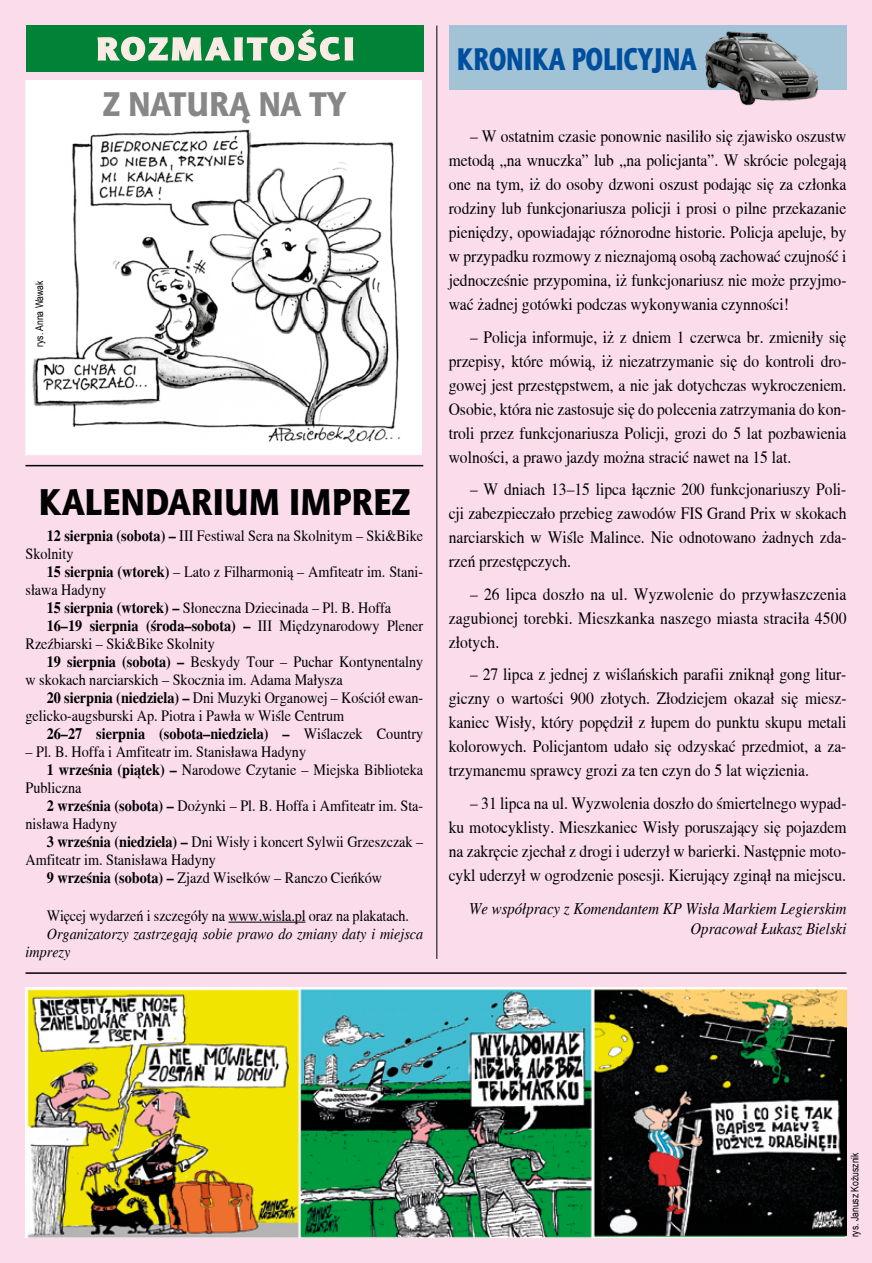
<style>
.page{position:relative;width:872px;height:1263px;background:#fadceb}
.page>*{position:absolute;margin:0;border:0;box-sizing:border-box;transform-origin:0 0}
.t1{font:37.5px "Aerton TTEFN Black";color:#000;scale:.9 1}
.t2{font:34.5px "Aerton TTEFN Black";color:#878787;scale:.9 1}
.t3{font:31.5px "Aerton Cnd TTEFN Black";color:#004f9f;scale:.96 1}
.t4{font:31.5px "Aerton TTEFN Black";letter-spacing:.09em;color:#fdece5;scale:1.1 1}
.t5{font:17.25px/24px "Toronto";color:#000;text-align:justify;scale:.9 1}
.t6{font:italic 16.5px/20.5px "Toronto";color:#000;text-align:right;scale:.9 1}
.t7{font:15.75px/18px "Toronto";color:#000;scale:.9 1}
.t8{font:700 15.75px "Toronto";color:#000;scale:.9 1}
.t9{font:italic 15.75px/18px "Toronto";color:#000;scale:.9 1}
.t10{font:10.5px "Arial Narrow";color:#000}
.s1{font-weight:700}
.s2{font-weight:400}
</style>
<div class="page">
<hr style="left:436px;top:26px;width:1px;height:933px;background:#000">
<hr style="left:26px;top:972px;width:820px;height:2px;background:#000">
<div style="left:27px;top:26px;width:397px;height:46px;background:#008237"></div>
<svg style="left:97px;top:28px;width:257px;height:34px"></svg>
<div style="left:449px;top:26px;width:397px;height:64px;background:#a2c3d6"></div>
<img style="left:705px;top:31px;width:114px;height:75px">
<div style="left:26px;top:80px;width:396px;height:375px;background:#fff"></div>
<img style="left:32px;top:129px;width:368px;height:314px">
<hr style="left:26px;top:465px;width:397px;height:1px;background:#000">
<hr style="left:228px;top:922px;width:77px;height:1px;background:#000">
<img style="left:26px;top:988px;width:820px;height:249px">
<h3 class="t4" style="left:96px;top:29px;width:237px">ROZMAITOŚCI</h3>
<h2 class="t2" style="left:103px;top:83px;width:272px">Z NATURĄ NA TY</h2>
<p class="t10" style="left:32px;top:347px;width:68px;rotate:-90deg">rys. Anna Wawak</p>
<h1 class="t1" style="left:38px;top:478px;width:414px">KALENDARIUM IMPREZ</h1>
<p class="t7" style="left:26px;top:527px;width:443px;text-indent:21px"><span class="s1">12 sierpnia (sobota) –</span> III Festiwal Sera na Skolnitym – Ski&amp;Bike<br>Skolnity</p>
<p class="t7" style="left:47px;top:563px;width:420px"><span class="s1">15 sierpnia (wtorek)</span> – Lato z Filharmonią – Amfiteatr im. Stani-</p>
<p class="t7" style="left:26px;top:581px;width:91px">sława Hadyny</p>
<p class="t7" style="left:47px;top:599px;width:384px"><span class="s1">15 sierpnia (wtorek) –</span> Słoneczna Dziecinada – Pl. B. Hoffa</p>
<p class="t8" style="left:47px;top:617px;width:420px">16–19 sierpnia (środa–sobota) – <span class="s2">III Międzynarodowy Plener</span></p>
<p class="t7" style="left:26px;top:635px;width:212px">Rzeźbiarski – Ski&amp;Bike Skolnity</p>
<p class="t7" style="left:47px;top:653px;width:420px"><span class="s1">19 sierpnia (sobota) –</span> Beskydy Tour – Puchar Kontynentalny</p>
<p class="t7" style="left:26px;top:671px;width:354px">w skokach narciarskich – Skocznia im. Adama Małysza</p>
<p class="t7" style="left:47px;top:689px;width:420px"><span class="s1">20 sierpnia (niedziela) –</span> Dni Muzyki Organowej – Kościół ewan-</p>
<p class="t7" style="left:26px;top:707px;width:356px">gelicko-augsburski Ap. Piotra i Pawła w Wiśle Centrum</p>
<p class="t8" style="left:47px;top:725px;width:420px">26–27 sierpnia (sobota–niedziela) – <span class="s2">Wiślaczek Country</span></p>
<p class="t7" style="left:26px;top:743px;width:313px">– Pl. B. Hoffa i Amfiteatr im. Stanisława Hadyny</p>
<p class="t7" style="left:47px;top:761px;width:420px"><span class="s1">1 września (piątek) –</span> Narodowe Czytanie – Miejska Biblioteka</p>
<p class="t7" style="left:26px;top:779px;width:64px">Publiczna</p>
<p class="t7" style="left:47px;top:797px;width:420px"><span class="s1">2 września (sobota) –</span> Dożynki – Pl. B. Hoffa i Amfiteatr im. Sta-</p>
<p class="t7" style="left:26px;top:815px;width:103px">nisława Hadyny</p>
<p class="t7" style="left:47px;top:833px;width:420px"><span class="s1">3 września (niedziela) –</span> Dni Wisły i koncert Sylwii Grzeszczak –</p>
<p class="t7" style="left:26px;top:851px;width:213px">Amfiteatr im. Stanisława Hadyny</p>
<p class="t7" style="left:47px;top:869px;width:374px"><span class="s1">9 września (sobota) –</span> Zjazd Wisełków – Ranczo Cieńków</p>
<p class="t7" style="left:47px;top:906px;width:404px">Więcej wydarzeń i szczegóły na www.wisla.pl oraz na plakatach.</p>
<p class="t9" style="left:26px;top:924px;width:443px;text-indent:21px">Organizatorzy zastrzegają sobie prawo do zmiany daty i miejsca imprezy</p>
<h3 class="t3" style="left:457px;top:39px;width:251px">KRONIKA POLICYJNA</h3>
<p class="t5" style="left:449px;top:125px;width:443px;text-indent:21px">– W ostatnim czasie ponownie nasiliło się zjawisko oszustw metodą „na wnuczka” lub „na policjanta”. W skrócie polegają one na tym, iż do osoby dzwoni oszust podając się za członka rodziny lub funkcjonariusza policji i prosi o pilne przekazanie pieniędzy, opowiadając różnorodne historie. Policja apeluje, by w przypadku rozmowy z nieznajomą osobą zachować czujność i jednocześnie przypomina, iż funkcjonariusz nie może przyjmo&shy;wać żadnej gotówki podczas wykonywania czynności!</p>
<p class="t5" style="left:449px;top:325px;width:443px;text-indent:21px">– Policja informuje, iż z dniem 1 czerwca br. zmieniły się przepisy, które mówią, iż niezatrzymanie się do kontroli dro&shy;gowej jest przestępstwem, a nie jak dotychczas wykroczeniem.<br>Osobie, która nie zastosuje się do polecenia zatrzymania do kon&shy;troli przez funkcjonariusza Policji, grozi do 5 lat pozbawienia wolności, a prawo jazdy można stracić nawet na 15 lat.</p>
<p class="t5" style="left:449px;top:478px;width:443px;text-indent:21px">– W dniach 13–15 lipca łącznie 200 funkcjonariuszy Poli&shy;cji zabezpieczało przebieg zawodów FIS Grand Prix w skokach narciarskich w Wiśle Malince. Nie odnotowano żadnych zda&shy;rzeń przestępczych.</p>
<p class="t5" style="left:449px;top:582px;width:443px;text-indent:21px">– 26 lipca doszło na ul. Wyzwolenie do przywłaszczenia zagubionej torebki. Mieszkanka naszego miasta straciła 4500 złotych.</p>
<p class="t5" style="left:449px;top:663px;width:443px;text-indent:21px">– 27 lipca z jednej z wiślańskich parafii zniknął gong litur&shy;giczny o wartości 900 złotych. Złodziejem okazał się miesz&shy;kaniec Wisły, który popędził z łupem do punktu skupu metali kolorowych. Policjantom udało się odzyskać przedmiot, a za&shy;trzymanemu sprawcy grozi za ten czyn do 5 lat więzienia.</p>
<p class="t5" style="left:449px;top:791px;width:443px;text-indent:21px">– 31 lipca na ul. Wyzwolenia doszło do śmiertelnego wypad&shy;ku motocyklisty. Mieszkaniec Wisły poruszający się pojazdem na zakręcie zjechał z drogi i uderzył w barierki. Następnie moto&shy;cykl uderzył w ogrodzenie posesji. Kierujący zginął na miejscu.</p>
<p class="t6" style="left:469px;top:898px;width:421px">We współpracy z Komendantem KP Wisła Markiem Legierskim<br>Opracował Łukasz Bielski</p>
<p class="t10" style="left:847px;top:1237px;width:87px;rotate:-90deg">rys. Janusz Kożusznik</p>
</div>
